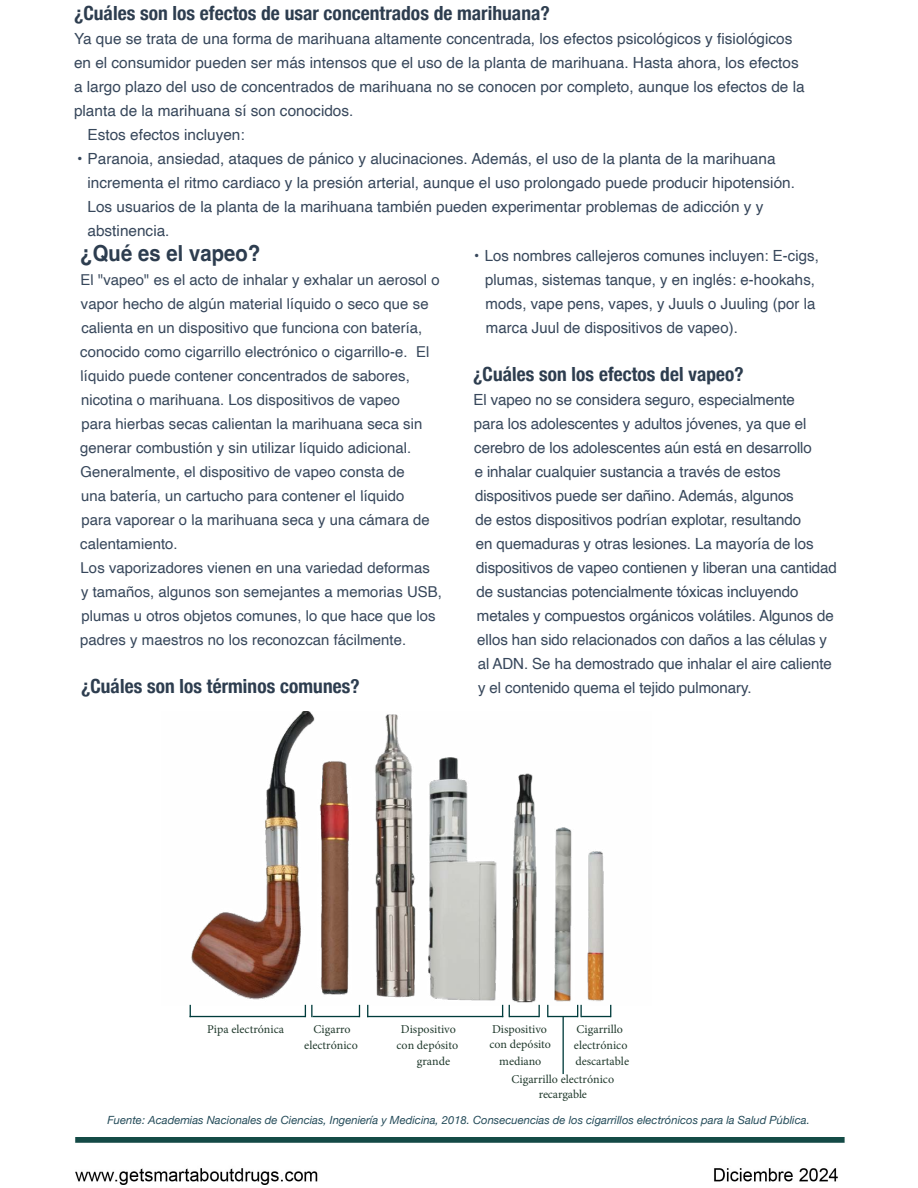
<style>
.page{position:relative;width:918px;height:1188px;background:#fff}
.page>*{position:absolute;margin:0;border:0;box-sizing:border-box;transform-origin:0 0}
.Header_Para_2{font:700 22.2px "Helvetica";color:#2d3d4f;scale:.92 1}
.Sub_Sub_Head{font:700 condensed 19.5px "Helvetica Neue";color:#2d3d4f}
.Body_Text_NoIndent{font:15.3px/24px "Helvetica";color:#37475b}
.Body_Text_NoIndent-2{font:15px/24px "Helvetica";color:#37475b}
.t1{font:12px/15.8px "Minion Pro";color:#213a2d;text-align:center}
.Footnotes{font:italic 11.25px "Helvetica Neue";color:#244b59}
</style>
<div class="page">
<img style="left:189px;top:712px;width:423px;height:294px">
<hr style="left:190px;top:1016px;width:115px;height:1px;background:#003c3c">
<hr style="left:313px;top:1016px;width:46px;height:1px;background:#003c3c">
<hr style="left:581px;top:1016px;width:30px;height:1px;background:#003c3c">
<hr style="left:548px;top:1016px;width:30px;height:1px;background:#003c3c">
<hr style="left:509px;top:1016px;width:30px;height:1px;background:#003c3c">
<svg style="left:359px;top:1005px;width:1px;height:12px"></svg>
<svg style="left:305px;top:1005px;width:8px;height:12px"></svg>
<svg style="left:539px;top:1005px;width:1px;height:12px"></svg>
<svg style="left:547px;top:1005px;width:1px;height:12px"></svg>
<svg style="left:577px;top:1005px;width:5px;height:12px"></svg>
<hr style="left:563px;top:1017px;width:1px;height:57px;background:#003c3c">
<hr style="left:367px;top:1016px;width:136px;height:1px;background:#003c3c">
<img style="left:75px;top:1138px;width:770px;height:47px">
<p class="Sub_Sub_Head" style="left:74px;top:-3px;width:477px">¿Cuáles son los efectos de usar concentrados de marihuana?</p>
<p class="Body_Text_NoIndent" style="left:74px;top:27px;width:720px">Ya que se trata de una forma de marihuana altamente concentrada, los efectos psicológicos y fisiológicos</p>
<p class="Body_Text_NoIndent" style="left:74px;top:51px;width:726px">en el consumidor pueden ser más intensos que el uso de la planta de marihuana. Hasta ahora, los efectos</p>
<p class="Body_Text_NoIndent" style="left:74px;top:75px;width:732px">a largo plazo del uso de concentrados de marihuana no se conocen por completo, aunque los efectos de la</p>
<p class="Body_Text_NoIndent" style="left:74px;top:99px;width:281px">planta de la marihuana sí son conocidos.</p>
<p class="Body_Text_NoIndent" style="left:88px;top:123px;width:159px">Estos efectos incluyen:</p>
<p class="Body_Text_NoIndent" style="left:88px;top:147px;width:709px;text-indent:-11px">• Paranoia, ansiedad, ataques de pánico y alucinaciones. Además, el uso de la planta de la marihuana incrementa el ritmo cardiaco y la presión arterial, aunque el uso prolongado puede producir hipotensión.<br>Los usuarios de la planta de la marihuana también pueden experimentar problemas de adicción y y abstinencia.</p>
<p class="Header_Para_2" style="left:80px;top:240px;width:198px">¿Qué es el vapeo?</p>
<p class="Body_Text_NoIndent-2" style="left:80px;top:268px;width:361px">El "vapeo" es el acto de inhalar y exhalar un aerosol o vapor hecho de algún material líquido o seco que se calienta en un dispositivo que funciona con batería, conocido como cigarrillo electrónico o cigarrillo-e. El líquido puede contener concentrados de sabores, nicotina o marihuana. Los dispositivos de vapeo<br>para hierbas secas calientan la marihuana seca sin generar combustión y sin utilizar líquido adicional.<br>Generalmente, el dispositivo de vapeo consta de<br>una batería, un cartucho para contener el líquido<br>para vaporear o la marihuana seca y una cámara de calentamiento.</p>
<p class="Body_Text_NoIndent-2" style="left:80px;top:556px;width:364px">Los vaporizadores vienen en una variedad deformas<br>y tamaños, algunos son semejantes a memorias USB, plumas u otros objetos comunes, lo que hace que los padres y maestros no los reconozcan fácilmente.</p>
<p class="Sub_Sub_Head" style="left:81px;top:670px;width:281px">¿Cuáles son los términos comunes?</p>
<p class="Body_Text_NoIndent" style="left:485px;top:244px;width:336px;text-indent:-11px">• Los nombres callejeros comunes incluyen: E-cigs, plumas, sistemas tanque, y en inglés: e-hookahs, mods, vape pens, vapes, y Juuls o Juuling (por la marca Juul de dispositivos de vapeo).</p>
<p class="Sub_Sub_Head" style="left:473px;top:358px;width:273px">¿Cuáles son los efectos del vapeo?</p>
<p class="Body_Text_NoIndent" style="left:474px;top:388px;width:365px">El vapeo no se considera seguro, especialmente<br>para los adolescentes y adultos jóvenes, ya que el cerebro de los adolescentes aún está en desarrollo<br>e inhalar cualquier sustancia a través de estos dispositivos puede ser dañino. Además, algunos<br>de estos dispositivos podrían explotar, resultando<br>en quemaduras y otras lesiones. La mayoría de los dispositivos de vapeo contienen y liberan una cantidad de sustancias potencialmente tóxicas incluyendo metales y compuestos orgánicos volátiles. Algunos de ellos han sido relacionados con daños a las células y al ADN. Se ha demostrado que inhalar el aire caliente y el contenido quema el tejido pulmonary.</p>
<p class="t1" style="left:207px;top:1022px;width:78px">Pipa electrónica</p>
<p class="t1" style="left:304px;top:1022px;width:55px">Cigarro electrónico</p>
<p class="t1" style="left:401px;top:1022px;width:57px">Dispositivo</p>
<p class="t1" style="left:396px;top:1037px;width:63px">con depósito</p>
<p class="t1" style="left:417px;top:1053px;width:35px">grande</p>
<p class="t1" style="left:574px;top:1021px;width:57px;text-align:left">Cigarrillo electrónico descartable</p>
<p class="t1" style="left:512px;top:1072px;width:104px;line-height:14.4px">Cigarrillo electrónico recargable</p>
<p class="t1" style="left:489px;top:1022px;width:63px;line-height:14.4px;text-align:left">Dispositivo con depósito</p>
<p class="t1" style="left:499px;top:1053px;width:44px">mediano</p>
<p class="Footnotes" style="left:107px;top:1111px;width:704px">Fuente: Academias Nacionales de Ciencias, Ingeniería y Medicina, 2018. Consecuencias de los cigarrillos electrónicos para la Salud Pública.</p>
</div>
